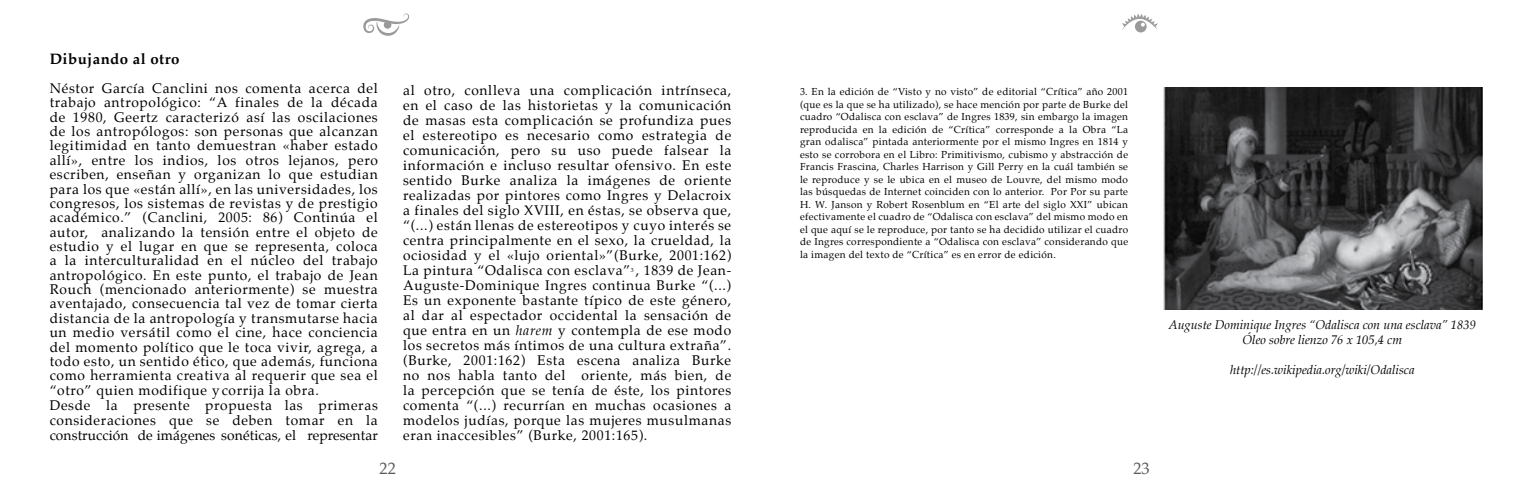
<style>
.page{position:relative;width:1530px;height:495px;background:#fff}
.page>*{position:absolute;margin:0;border:0;box-sizing:border-box;transform-origin:0 0}
.t1{font:16.25px "Palatino";color:#58595b}
.t2{font:700 15px "Palatino";letter-spacing:.03em;color:#000}
.t3{font:13.75px/14.5px "Palatino";letter-spacing:.05em;color:#000;text-align:justify}
.t4{font:italic 12.5px/15px "Palatino";color:#000;text-align:center}
.t5{font:10px/12.5px "Palatino";letter-spacing:.03em;color:#000;text-align:justify}
.t6{font:5.88px "Palatino";color:#000}
.s1{font-style:italic}
</style>
<div class="page">
<svg style="left:363px;top:13px;width:47px;height:23px"></svg>
<div style="left:1135px;top:21px;width:12px;height:11px;background:#9a9a9a;border-radius:50%"></div>
<svg style="left:1122px;top:14px;width:36px;height:16px"></svg>
<img style="left:1163px;top:87px;width:319px;height:223px">
<p class="t2" style="left:50px;top:46px;width:131px">Dibujando al otro</p>
<p class="t3" style="left:50px;top:81px;width:330px;text-align:left">Néstor García Canclini nos comenta acerca del trabajo antropológico: “A finales de la década de 1980, Geertz caracterizó así las oscilaciones de los antropólogos: son personas que alcanzan legitimidad en tanto demuestran «haber estado allí», entre los indios, los otros lejanos, pero escriben, enseñan y organizan lo que estudian para los que «están allí», en las universidades, los congresos, los sistemas de revistas y de prestigio académico.” (Canclini, 2005: 86) Continúa el autor, analizando la tensión entre el objeto de estudio y el lugar en que se representa, coloca a la interculturalidad en el núcleo del trabajo antropológico. En este punto, el trabajo de Jean Rouch (mencionado anteriormente) se muestra aventajado, consecuencia tal vez de tomar cierta distancia de la antropología y transmutarse hacia un medio versátil como el cine, hace conciencia del momento político que le toca vivir, agrega, a todo esto, un sentido ético, que además, funciona como herramienta creativa al requerir que sea el “otro” quien modifique y corrija la obra.<br>Desde la presente propuesta las primeras consideraciones que se deben tomar en la construcción de imágenes son éticas, el representar</p>
<p class="t3" style="left:403px;top:83px;width:330px;line-height:15px">al otro, conlleva una complicación intrínseca, en el caso de las historietas y la comunicación de masas esta complicación se profundiza pues el estereotipo es necesario como estrategia de comunicación, pero su uso puede falsear la información e incluso resultar ofensivo. En este sentido Burke analiza la imágenes de oriente realizadas por pintores como Ingres y Delacroix a finales del siglo XVIII, en éstas, se observa que, “(...) están llenas de estereotipos y cuyo interés se centra principalmente en el sexo, la crueldad, la ociosidad y el «lujo oriental»”(Burke, 2001:162)<br>La pintura “Odalisca con esclava” , 1839 de Jean-</p>
<p class="t6" style="left:631px;top:265px;width:4px">3</p>
<p class="t3" style="left:403px;top:278px;width:330px;line-height:15px">Auguste-Dominique Ingres continua Burke “(...)<br>Es un exponente bastante típico de este género, al dar al espectador occidental la sensación de que entra en un <span class="s1">harem</span> y contempla de ese modo los secretos más íntimos de una cultura extraña”. (Burke, 2001:162) Esta escena analiza Burke no nos habla tanto del oriente, más bien, de la percepción que se tenía de éste, los pintores comenta “(...) recurrían en muchas ocasiones a modelos judías, porque las mujeres musulmanas eran inaccesibles” (Burke, 2001:165).</p>
<p class="t5" style="left:800px;top:86px;width:330px">3. En la edición de “Visto y no visto” de editorial “Crítica” año 2001 (que es la que se ha utilizado), se hace mención por parte de Burke del cuadro “Odalisca con esclava” de Ingres 1839, sin embargo la imagen reproducida en la edición de “Crítica” corresponde a la Obra “La gran odalisca” pintada anteriormente por el mismo Ingres en 1814 y esto se corrobora en el Libro: Primitivismo, cubismo y abstracción de Francis Frascina, Charles Harrison y Gill Perry en la cuál también se le reproduce y se le ubica en el museo de Louvre, del mismo modo las búsquedas de Internet coinciden con lo anterior. Por Por su parte H. W. Janson y Robert Rosenblum en “El arte del siglo XXI” ubican efectivamente el cuadro de “Odalisca con esclava” del mismo modo en el que aquí se le reproduce, por tanto se ha decidido utilizar el cuadro de Ingres correspondiente a “Odalisca con esclava” considerando que la imagen del texto de “Crítica” es en error de edición.</p>
<p class="t1" style="left:380px;top:454px;width:18px">22</p>
<p class="t1" style="left:1133px;top:454px;width:18px">23</p>
<p class="t4" style="left:1169px;top:317px;width:309px">Auguste Dominique Ingres “Odalisca con una esclava” 1839<br>Óleo sobre lienzo 76 x 105,4 cm</p>
<p class="t4" style="left:1230px;top:362px;width:186px">http://es.wikipedia.org/wiki/Odalisca</p>
</div>
